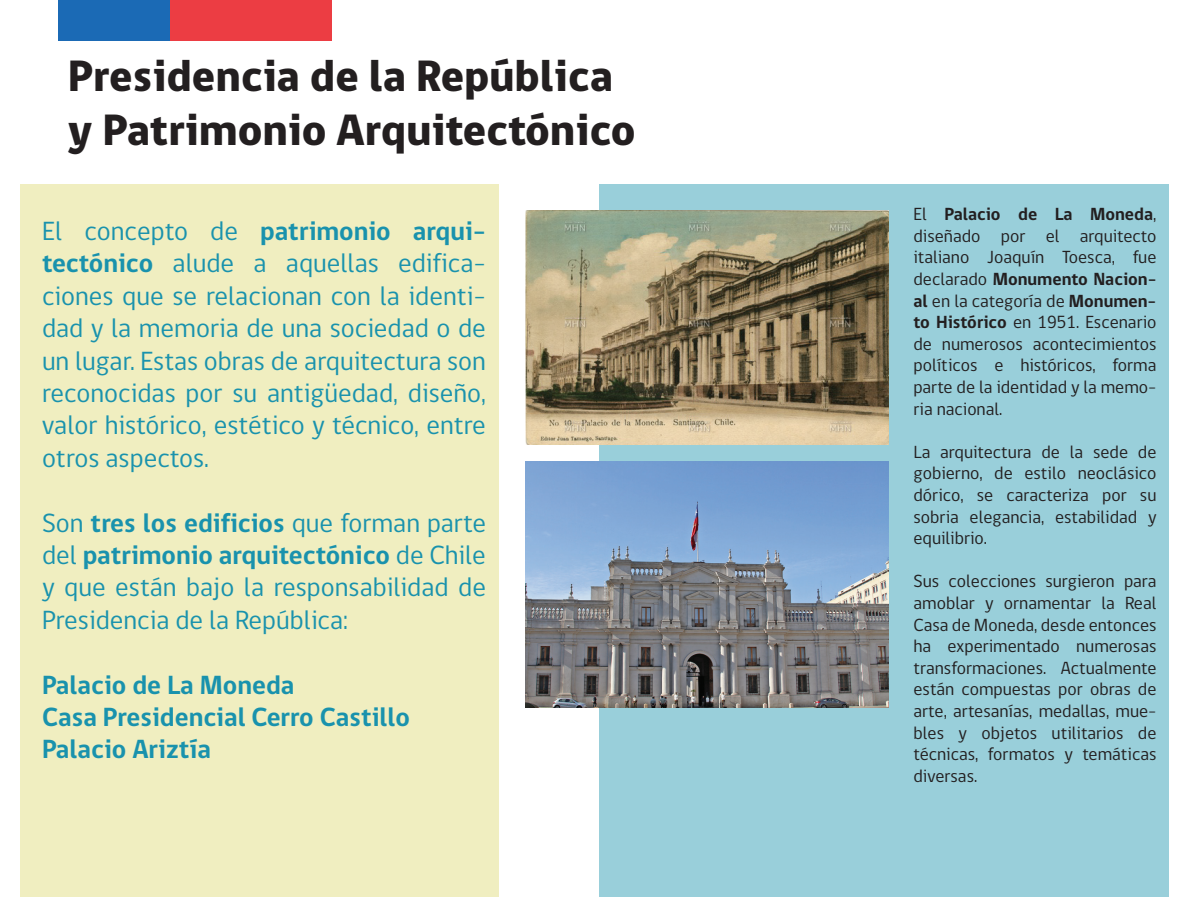
<style>
.page{position:relative;width:1188px;height:918px;background:#fff}
.page>*{position:absolute;margin:0;border:0;box-sizing:border-box;transform-origin:0 0}
.t1{font:800 45.15px/54.2px "gob CL";color:#231f20}
.t2{font:27px/32.4px "gob CL";color:#1992ad;text-align:justify}
.t3{font:700 27px/32.4px "gob CL";color:#1992ad}
.t4{font:18px/21.6px "gob CL";color:#231f20;text-align:justify}
.s1{font-weight:700}
</style>
<div class="page">
<div style="left:20px;top:184px;width:479px;height:712px;background:#f0eec0"></div>
<div style="left:58px;top:0;width:113px;height:40px;background:#1b6ab5"></div>
<div style="left:171px;top:0;width:161px;height:40px;background:#ec3d43"></div>
<div style="left:599px;top:184px;width:570px;height:712px;background:#99cfda"></div>
<img style="left:526px;top:210px;width:362px;height:234px">
<img style="left:526px;top:462px;width:362px;height:246px">
<h1 class="t1" style="left:68px;top:50px;width:569px">Presidencia de la República y Patrimonio Arquitectónico</h1>
<p class="t2" style="left:42px;top:215px;width:446px">El concepto de <span class="s1">patrimonio arqui&shy;tectónico</span> alude a aquellas edifica&shy;ciones que se relacionan con la identi&shy;dad y la memoria de una sociedad o de un lugar. Estas obras de arquitectura son reconocidas por su antigüedad, diseño, valor histórico, estético y técnico, entre otros aspectos.</p>
<h2 class="t2" style="left:42px;top:507px;width:446px">Son <span class="s1">tres los edificios</span> que forman parte del <span class="s1">patrimonio arquitectónico</span> de Chile y que están bajo la responsabilidad de Presidencia de la República:</h2>
<h2 class="t3" style="left:42px;top:669px;width:369px">Palacio de La Moneda<br>Casa Presidencial Cerro Castillo<br>Palacio Ariztía</h2>
<p class="t4" style="left:914px;top:204px;width:245px">El <span class="s1">Palacio de La Moneda</span>, diseñado por el arquitecto italiano Joaquín Toesca, fue declarado <span class="s1">Monumento Nacion&shy;al</span> en la categoría de <span class="s1">Monumen&shy;to Histórico</span> en 1951. Escenario de numerosos acontecimientos políticos e históricos, forma parte de la identidad y la memo&shy;ria nacional.</p>
<p class="t4" style="left:914px;top:441px;width:245px">La arquitectura de la sede de gobierno, de estilo neoclásico dórico, se caracteriza por su sobria elegancia, estabilidad y equilibrio.</p>
<p class="t4" style="left:914px;top:571px;width:245px">Sus colecciones surgieron para amoblar y ornamentar la Real Casa de Moneda, desde entonces ha experimentado numerosas transformaciones. Actualmente están compuestas por obras de arte, artesanías, medallas, mue&shy;bles y objetos utilitarios de técnicas, formatos y temáticas diversas.</p>
</div>
